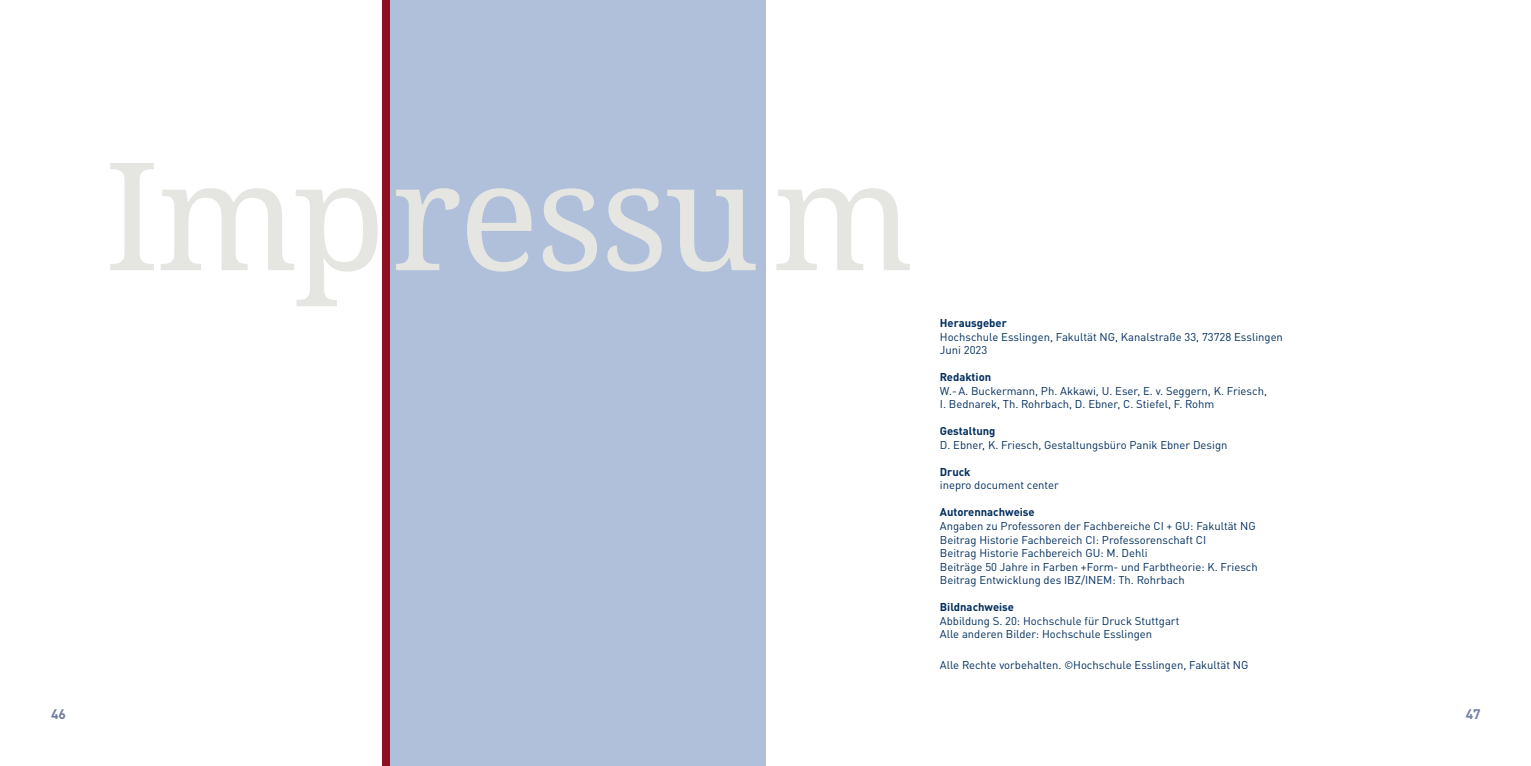
<style>
.page{position:relative;width:1531px;height:766px;background:#fff}
.page>*{position:absolute;margin:0;border:0;box-sizing:border-box;transform-origin:0 0}
.t1{font:150px "Droid Serif";letter-spacing:-.02em;color:#e5e5e2}
.t2{font:700 13.75px "DIN Pro";color:#717ea1}
.t3{font:700 13.75px "DIN Pro";color:#7480a3}
.t4{font:11.25px/13.5px "DIN Pro";color:#002d5d}
.t5{font:700 11.25px "DIN Pro";color:#002d5d}
.s1{font-size:16.25px}
</style>
<div class="page">
<div style="left:390px;top:0;width:375px;height:765px;background:#b0c0db"></div>
<div style="left:383px;top:0;width:7px;height:765px;background:#900e22"></div>
<h1 class="t1" style="left:105px;top:123px;width:811px">Impressu m</h1>
<p class="t5" style="left:940px;top:314px;width:68px">Herausgeber</p>
<p class="t4" style="left:940px;top:329px;width:345px">Hochschule Esslingen, Fakultät NG, Kanalstraße 33, 73728 Esslingen<br>Juni 2023</p>
<p class="t5" style="left:940px;top:368px;width:53px">Redaktion</p>
<p class="t4" style="left:940px;top:383px;width:329px">W.-A. Buckermann, Ph. Akkawi, U. Eser, E. v. Seggern, K. Friesch,<br>I. Bednarek, Th. Rohrbach, D. Ebner, C. Stiefel, F. Rohm</p>
<p class="t5" style="left:940px;top:422px;width:57px">Gestaltung</p>
<p class="t4" style="left:940px;top:437px;width:289px">D. Ebner, K. Friesch, Gestaltungsbüro Panik Ebner Design</p>
<p class="t5" style="left:940px;top:463px;width:32px">Druck</p>
<p class="t4" style="left:940px;top:478px;width:121px">inepro document center</p>
<p class="t5" style="left:940px;top:503px;width:96px">Autorennachweise</p>
<p class="t4" style="left:940px;top:518px;width:319px">Angaben zu Professoren der Fachbereiche CI + GU: Fakultät NG Beitrag Historie Fachbereich CI: Professorenschaft CI<br>Beitrag Historie Fachbereich GU: M. Dehli<br>Beiträge 50 Jahre in Farben +Form- und Farbtheorie: K. Friesch Beitrag Entwicklung des IBZ/INEM: Th. Rohrbach</p>
<p class="t5" style="left:940px;top:598px;width:76px">Bildnachweise</p>
<p class="t4" style="left:940px;top:613px;width:241px">Abbildung S. 20: Hochschule für Druck Stuttgart<br>Alle anderen Bilder: Hochschule Esslingen</p>
<p class="t4" style="left:940px;top:657px;width:310px">Alle Rechte vorbehalten. <span class="s1">©</span>Hochschule Esslingen, Fakultät NG</p>
<p class="t2" style="left:51px;top:703px;width:16px">46</p>
<p class="t3" style="left:1465px;top:703px;width:16px">47</p>
</div>
